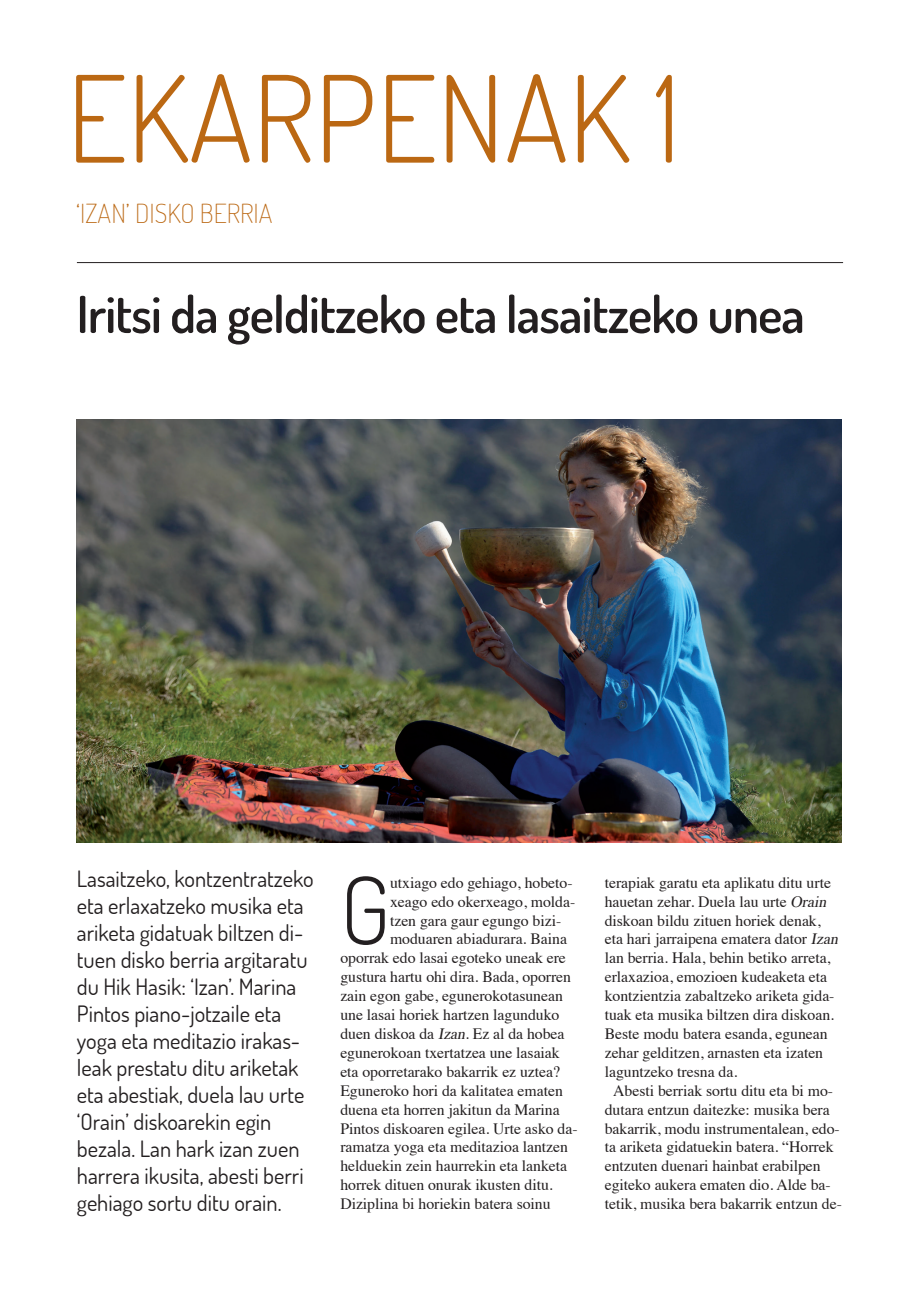
<style>
.page{position:relative;width:919px;height:1289px;background:#fff}
.page>*{position:absolute;margin:0;border:0;box-sizing:border-box;transform-origin:0 0}
.t1{font:300 120px "Dosis";color:#bb6813}
.t2{font:300 93.15px "Dosis";color:#231f20}
.t3{font:600 51px "Dosis";letter-spacing:-.02em;color:#231f20}
.t4{font:200 26.25px "Dosis";color:#bb6813}
.t5{font:22.5px/27px "Dosis";color:#231f20}
.t6{font:15.75px/18.9px "Times";letter-spacing:-.005em;color:#231f20}
.s1{font-style:italic}
</style>
<div class="page">
<hr style="left:77px;top:262px;width:766px;height:1px;background:#231f20">
<img style="left:77px;top:419px;width:764px;height:424px">
<p class="t1" style="left:67px;top:40px;width:615px">EKARPENAK 1</p>
<p class="t4" style="left:76px;top:196px;width:198px">‘IZAN’ DISKO BERRIA</p>
<p class="t3" style="left:77px;top:281px;width:729px">Iritsi da gelditzeko eta lasaitzeko unea</p>
<p class="t5" style="left:77px;top:864px;width:238px">Lasaitzeko, kontzentratzeko eta erlaxatzeko musika eta ariketa gidatuak biltzen di&shy;tuen disko berria argitaratu du Hik Hasik: ‘Izan’. Marina<br>Pintos piano-jotzaile eta yoga eta meditazio irakas&shy;leak prestatu ditu ariketak eta abestiak, duela lau urte ‘Orain’ diskoarekin egin bezala. Lan hark izan zuen harrera ikusita, abesti berri gehiago sortu ditu orain.</p>
<p class="t6" style="left:604px;top:871px;width:239px">terapiak garatu eta aplikatu ditu urte hauetan zehar. Duela lau urte <span class="s1">Orain </span>diskoan bildu zituen horiek denak, eta hari jarraipena ematera dator <span class="s1">Izan </span>lan berria. Hala, behin betiko arreta, erlaxazioa, emozioen kudeaketa eta kontzientzia zabaltzeko ariketa gida&shy;tuak eta musika biltzen dira diskoan.<br>Beste modu batera esanda, egunean zehar gelditzen, arnasten eta izaten laguntzeko tresna da.</p>
<p class="t2" style="left:340px;top:848px;width:51px">G</p>
<p class="t6" style="left:390px;top:871px;width:184px">utxiago edo gehiago, hobeto-</p>
<p class="t6" style="left:390px;top:890px;width:187px">xeago edo okerxeago, molda-</p>
<p class="t6" style="left:390px;top:909px;width:173px">tzen gara gaur egungo bizi-</p>
<p class="t6" style="left:390px;top:928px;width:178px">moduaren abiadurara. Baina</p>
<p class="t6" style="left:340px;top:947px;width:227px">oporrak edo lasai egoteko uneak ere</p>
<p class="t6" style="left:340px;top:966px;width:232px">gustura hartu ohi dira. Bada, oporren</p>
<p class="t6" style="left:340px;top:985px;width:224px">zain egon gabe, egunerokotasunean</p>
<p class="t6" style="left:340px;top:1003px;width:220px">une lasai horiek hartzen lagunduko</p>
<p class="t6" style="left:340px;top:1022px;width:226px">duen diskoa da <span class="s1">Izan</span>. Ez al da hobea</p>
<p class="t6" style="left:340px;top:1041px;width:221px">egunerokoan txertatzea une lasaiak</p>
<p class="t6" style="left:340px;top:1060px;width:221px">eta oporretarako bakarrik ez uztea?</p>
<p class="t6" style="left:340px;top:1079px;width:224px">Eguneroko hori da kalitatea ematen</p>
<p class="t6" style="left:340px;top:1098px;width:221px">duena eta horren jakitun da Marina</p>
<p class="t6" style="left:340px;top:1117px;width:239px">Pintos diskoaren egilea. Urte asko da-</p>
<p class="t6" style="left:340px;top:1136px;width:229px">ramatza yoga eta meditazioa lantzen</p>
<p class="t6" style="left:340px;top:1155px;width:228px">helduekin zein haurrekin eta lanketa</p>
<p class="t6" style="left:340px;top:1174px;width:214px">horrek dituen onurak ikusten ditu.</p>
<p class="t6" style="left:340px;top:1192px;width:212px">Diziplina bi horiekin batera soinu</p>
<p class="t6" style="left:604px;top:1079px;width:239px;text-indent:9px">Abesti berriak sortu ditu eta bi mo&shy;dutara entzun daitezke: musika bera bakarrik, modu instrumentalean, edo&shy;ta ariketa gidatuekin batera. “Horrek entzuten duenari hainbat erabilpen egiteko aukera ematen dio. Alde ba&shy;tetik, musika bera bakarrik entzun de-</p>
</div>
